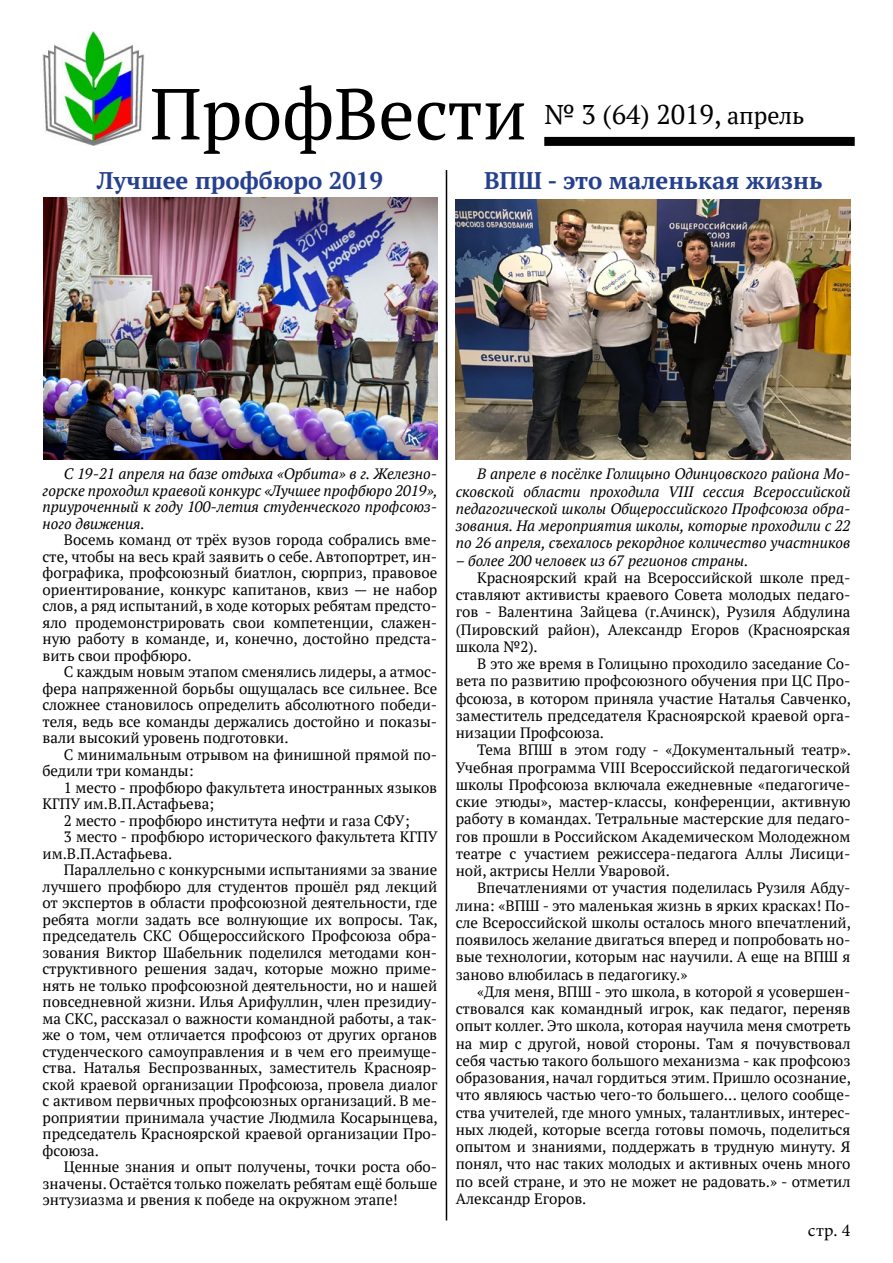
<style>
.page{position:relative;width:893px;height:1263px;background:#fff}
.page>*{position:absolute;margin:0;border:0;box-sizing:border-box;transform-origin:0 0}
.t1{font:72px "PT Serif";color:#000}
.t2{font:27px "PT Serif";color:#000}
.t3{font:700 24px "PT Serif";color:#25408f}
.t4{font:18px "Minion Pro";color:#000}
.t5{font:15px/17.2px "PT Serif";color:#000;text-align:justify}
.t6{font:italic 15px/17.2px "PT Serif";color:#000;text-align:justify}
.s1{font-size:24px}
</style>
<div class="page">
<img style="left:43px;top:32px;width:102px;height:114px">
<div style="left:544px;top:137px;width:311px;height:9px;background:#000"></div>
<hr style="left:446px;top:170px;width:1px;height:1050px;background:#000">
<img style="left:44px;top:197px;width:394px;height:262px">
<img style="left:455px;top:199px;width:395px;height:260px">
<h1 class="t1" style="left:150px;top:67px;width:378px">ПрофВести</h1>
<h2 class="t2" style="left:545px;top:96px;width:261px">№ 3 (64) 2019, <span class="s1">апрель</span></h2>
<h3 class="t3" style="left:97px;top:164px;width:288px">Лучшее профбюро 2019</h3>
<h3 class="t3" style="left:484px;top:164px;width:340px">ВПШ - это маленькая жизнь</h3>
<p class="t6" style="left:43px;top:466px;width:397px;line-height:16.5px;text-indent:21px">С 19-21 апреля на базе отдыха «Орбита» в г. Железно&shy;горске проходил краевой конкурс «Лучшее профбюро 2019», приуроченный к году 100-летия студенческого профсоюз&shy;ного движения.</p>
<p class="t5" style="left:43px;top:532px;width:396px;line-height:16.5px;text-indent:21px">Восемь команд от трёх вузов города собрались вме&shy;сте, чтобы на весь край заявить о себе. Автопортрет, ин&shy;фографика, профсоюзный биатлон, сюрприз, правовое ориентирование, конкурс капитанов, квиз — не набор слов, а ряд испытаний, в ходе которых ребятам предсто&shy;яло продемонстрировать свои компетенции, слажен&shy;ную работу в команде, и, конечно, достойно предста&shy;вить свои профбюро.</p>
<p class="t5" style="left:43px;top:664px;width:396px;line-height:16.5px;text-indent:21px">С каждым новым этапом сменялись лидеры, а атмос&shy;фера напряженной борьбы ощущалась все сильнее. Все сложнее становилось определить абсолютного победи&shy;теля, ведь все команды держались достойно и показы&shy;вали высокий уровень подготовки.</p>
<p class="t5" style="left:43px;top:746px;width:396px;line-height:16.5px;text-indent:21px">С минимальным отрывом на финишной прямой по&shy;бедили три команды:</p>
<p class="t5" style="left:64px;top:779px;width:375px">1 место - профбюро факультета иностранных языков</p>
<p class="t5" style="left:43px;top:795px;width:173px">КГПУ им.В.П.Астафьева;</p>
<p class="t5" style="left:64px;top:812px;width:347px">2 место - профбюро института нефти и газа СФУ;</p>
<p class="t5" style="left:64px;top:828px;width:375px">3 место - профбюро исторического факультета КГПУ</p>
<p class="t5" style="left:43px;top:845px;width:131px">им.В.П.Астафьева.</p>
<p class="t5" style="left:64px;top:861px;width:375px">Параллельно с конкурсными испытаниями за звание</p>
<p class="t5" style="left:43px;top:878px;width:396px">лучшего профбюро для студентов прошёл ряд лекций</p>
<p class="t5" style="left:43px;top:894px;width:396px">от экспертов в области профсоюзной деятельности, где</p>
<p class="t5" style="left:43px;top:911px;width:397px">ребята могли задать все волнующие их вопросы. Так,</p>
<p class="t5" style="left:43px;top:927px;width:396px">председатель СКС Общероссийского Профсоюза обра-</p>
<p class="t5" style="left:43px;top:944px;width:396px">зования Виктор Шабельник поделился методами кон-</p>
<p class="t5" style="left:43px;top:960px;width:396px">структивного решения задач, которые можно приме-</p>
<p class="t5" style="left:43px;top:977px;width:396px">нять не только профсоюзной деятельности, но и нашей</p>
<p class="t5" style="left:43px;top:993px;width:396px">повседневной жизни. Илья Арифуллин, член президиу-</p>
<p class="t5" style="left:43px;top:1010px;width:396px">ма СКС, рассказал о важности командной работы, а так-</p>
<p class="t5" style="left:43px;top:1026px;width:396px">же о том, чем отличается профсоюз от других органов</p>
<p class="t5" style="left:43px;top:1043px;width:396px">студенческого самоуправления и в чем его преимуще-</p>
<p class="t5" style="left:43px;top:1059px;width:396px">ства. Наталья Беспрозванных, заместитель Краснояр-</p>
<p class="t5" style="left:43px;top:1076px;width:397px">ской краевой организации Профсоюза, провела диалог</p>
<p class="t5" style="left:43px;top:1092px;width:396px">с активом первичных профсоюзных организаций. В ме-</p>
<p class="t5" style="left:43px;top:1109px;width:397px">роприятии принимала участие Людмила Косарынцева,</p>
<p class="t5" style="left:43px;top:1125px;width:396px">председатель Красноярской краевой организации Про-</p>
<p class="t5" style="left:43px;top:1142px;width:58px">фсоюза.</p>
<p class="t5" style="left:64px;top:1158px;width:375px">Ценные знания и опыт получены, точки роста обо-</p>
<p class="t5" style="left:43px;top:1175px;width:396px">значены. Остаётся только пожелать ребятам ещё больше</p>
<p class="t5" style="left:43px;top:1191px;width:357px">энтузиазма и рвения к победе на окружном этапе!</p>
<p class="t6" style="left:456px;top:465px;width:396px;text-indent:21px">В апреле в посёлке Голицыно Одинцовского района Мо&shy;сковской области проходила VIII сессия Всероссийской педагогической школы Общероссийского Профсоюза обра&shy;зования. На мероприятия школы, которые проходили с 22 по 26 апреля, съехалось рекордное количество участников</p>
<p class="t6" style="left:456px;top:552px;width:294px">– более 200 человек из 67 регионов страны.</p>
<p class="t5" style="left:456px;top:569px;width:396px;text-indent:21px">Красноярский край на Всероссийской школе пред&shy;ставляют активисты краевого Совета молодых педаго&shy;гов - Валентина Зайцева (г.Ачинск), Рузиля Абдулина (Пировский район), Александр Егоров (Красноярская школа №2).</p>
<p class="t5" style="left:456px;top:655px;width:397px;text-indent:21px">В это же время в Голицыно проходило заседание Со&shy;вета по развитию профсоюзного обучения при ЦС Про&shy;фсоюза, в котором приняла участие Наталья Савченко, заместитель председателя Красноярской краевой орга&shy;низации Профсоюза.</p>
<p class="t5" style="left:456px;top:741px;width:397px;text-indent:21px">Тема ВПШ в этом году - «Документальный театр».<br>Учебная программа VIII Всероссийской педагогической школы Профсоюза включала ежедневные «педагогиче&shy;ские этюды», мастер-классы, конференции, активную работу в командах. Тетральные мастерские для педаго&shy;гов прошли в Российском Академическом Молодежном театре с участием режиссера-педагога Аллы Лисици&shy;ной, актрисы Нелли Уваровой.</p>
<p class="t5" style="left:456px;top:879px;width:397px;text-indent:21px">Впечатлениями от участия поделилась Рузиля Абду&shy;лина: «ВПШ - это маленькая жизнь в ярких красках! По&shy;сле Всероссийской школы осталось много впечатлений, появилось желание двигаться вперед и попробовать но&shy;вые технологии, которым нас научили. А еще на ВПШ я заново влюбилась в педагогику.»</p>
<p class="t5" style="left:456px;top:983px;width:397px;text-indent:21px">«Для меня, ВПШ - это школа, в которой я усовершен&shy;ствовался как командный игрок, как педагог, переняв опыт коллег. Это школа, которая научила меня смотреть на мир с другой, новой стороны. Там я почувствовал себя частью такого большого механизма - как профсоюз образования, начал гордиться этим. Пришло осознание, что являюсь частью чего-то большего... целого сообще&shy;ства учителей, где много умных, талантливых, интерес&shy;ных людей, которые всегда готовы помочь, поделиться опытом и знаниями, поддержать в трудную минуту. Я понял, что нас таких молодых и активных очень много по всей стране, и это не может не радовать.» - отметил Александр Егоров.</p>
<p class="t4" style="left:808px;top:1218px;width:44px">стр. 4</p>
</div>
